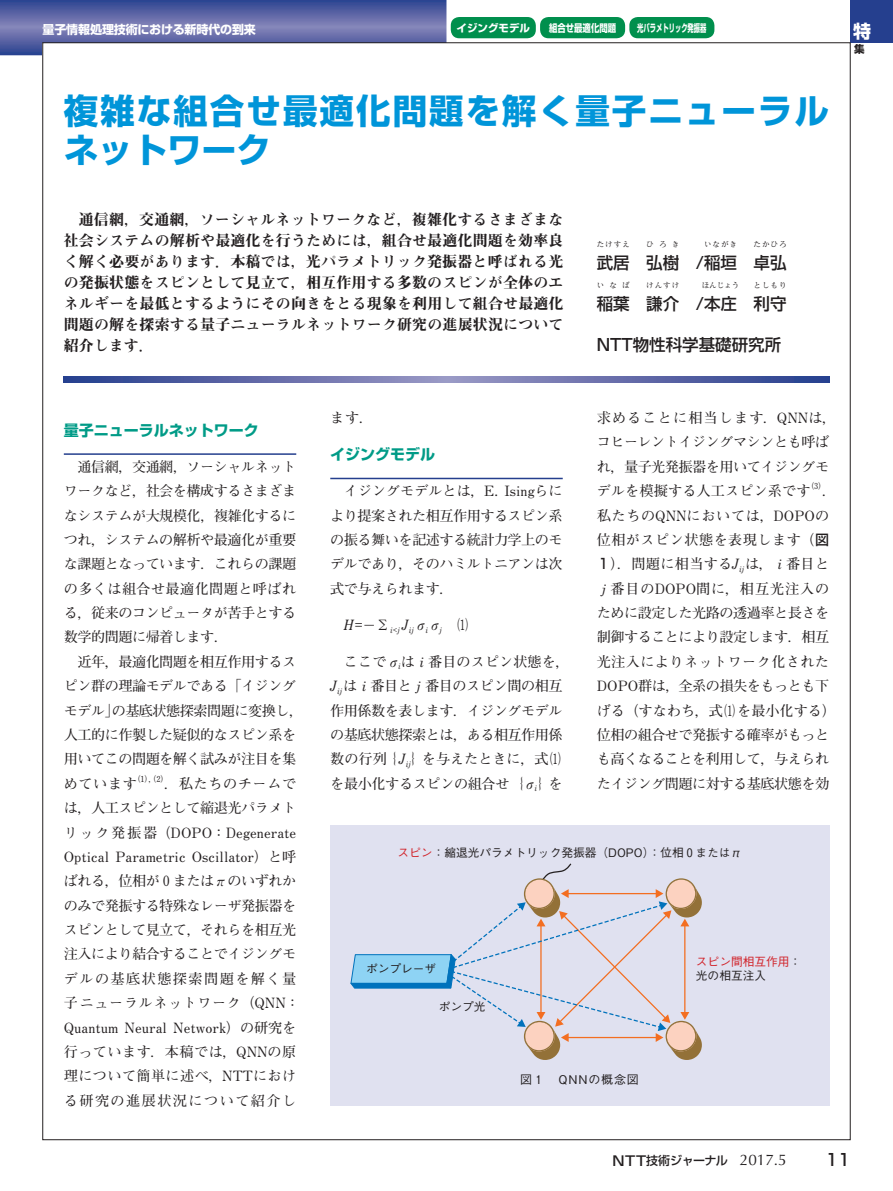
<style>
.page{position:relative;width:893px;height:1191px;background:#fff}
.page>*{position:absolute;margin:0;border:0;box-sizing:border-box;transform-origin:0 0}
.t1{font:700 34.5px/39px "Shin Go Pr 6";letter-spacing:.06em;color:#0095d9}
.t2{font:700 18px "Shin Go Pr 6";color:#fff}
.t3{font:500 16.5px "Shin Go Pr 6";color:#231f20}
.t4{font:500 16.5px "Shin Go Pro";color:#231f20}
.t5{font:15px/21px "Midashi Min Pr 6 MA31";letter-spacing:.01em;color:#231f20;text-align:justify}
.t6{font:700 15px "Shin Go Pr 6";color:#009b87}
.t7{font:700 14.1px/24.3px "Futo Min A101 Pr 6";letter-spacing:-.035em;color:#231f20}
.t8{font:700 14.1px/24.3px "Futo Min A101 Pr 6";color:#231f20}
.t9{font:700 14.1px "Futo Min A101 Pr 6";letter-spacing:.025em;color:#231f20}
.t10{font:700 14.1px "Futo Min A101 Pr 6";letter-spacing:.065em;color:#231f20}
.t11{font:700 14.1px "Futo Min A101 Pr 6";letter-spacing:.035em;color:#231f20}
.t12{font:700 14.1px "Futo Min A101 Pr 6";letter-spacing:.03em;color:#231f20}
.t13{font:700 12px "Shin Go Pr 6";letter-spacing:-.01em;color:#fff}
.t14{font:500 12px "Shin Go Pr 6";letter-spacing:-.05em;color:#231f20}
.t15{font:500 12px "Gothic BBB Pr 6";letter-spacing:.07em;color:#231f20}
.t16{font:500 11.7px "Gothic BBB Pr 6";color:#231f20}
.t17{font:500 11.7px/14.7px "Gothic BBB Pr 6";color:#d1232a}
.t18{font:700 10.5px "Shin Go Pr 6";color:#fff;scale:.6 1}
.t19{font:700 10.5px "Shin Go Pr 6";color:#fff;scale:.8 1}
.t20{font:700 10.5px "Shin Go Pr 6";color:#fff}
.t21{font:700 10.5px "Shin Go Pr 6";color:#231f20}
.t22{font:700 8.25px "Futo Min A101 Pr 6";color:#231f20}
.t23{font:700 7.5px "Futo Min A101 Pr 6";letter-spacing:.135em;color:#231f20}
.s1{font-size:13.05px}
.s2{font-family:"Shin Go Pr 6";font-weight:500}
.s3{color:#d1232a}
.s4{color:#231f20}
.s5{font-size:13.5px}
.s6{font-family:"Optima";font-weight:400;font-size:15.3px}
</style>
<div class="page">
<svg style="left:0;top:0;width:446px;height:55px;background:#5e67a5"></svg>
<div style="left:850px;top:0;width:43px;height:43px;background:#253f8e"></div>
<div style="left:43px;top:43px;width:807px;height:1096px;background:#fff"></div>
<hr style="left:64px;top:453px;width:232px;height:2px;background:#253f8e">
<hr style="left:330px;top:478px;width:233px;height:1px;background:#253f8e">
<div style="left:451px;top:17px;width:85px;height:21px;background:#008f4d;border-radius:9px"></div>
<div style="left:540px;top:17px;width:85px;height:21px;background:#008f4d;border-radius:9px"></div>
<div style="left:629px;top:17px;width:85px;height:21px;background:#008f4d;border-radius:9px"></div>
<div style="left:330px;top:825px;width:499px;height:281px;background:#e0e1f0"></div>
<svg style="left:350px;top:863px;width:352px;height:197px"></svg>
<svg style="left:64px;top:376px;width:765px;height:7px;background:#606aa8"></svg>
<p class="t13" style="left:42px;top:20px;width:215px">量子情報処理技術における新時代の到来</p>
<p class="t20" style="left:457px;top:19px;width:75px">イジングモデル</p>
<p class="t19" style="left:549px;top:19px;width:85px">組合せ最適化問題</p>
<p class="t18" style="left:637px;top:19px;width:117px">光パラメトリック発振器</p>
<h1 class="t1" style="left:64px;top:91px;width:767px">複雑な組合せ最適化問題を解く量子ニューラルネットワーク</h1>
<p class="t5" style="left:64px;top:209px;width:501px;text-indent:15px">通信網，交通網，ソーシャルネットワークなど，複雑化するさまざまな社会システムの解析や最適化を行うためには，組合せ最適化問題を効率良く解く必要があります．本稿では，光パラメトリック発振器と呼ばれる光の発振状態をスピンとして見立て，相互作用する多数のスピンが全体のエネルギーを最低とするようにその向きをとる現象を利用して組合せ最適化問題の解を探索する量子ニューラルネットワーク研究の進展状況について紹介します．</p>
<p class="t23" style="left:597px;top:238px;width:34px">たけすえ</p>
<p class="t23" style="left:646px;top:238px;width:34px">ひろき</p>
<p class="t23" style="left:704px;top:238px;width:34px">いながき</p>
<p class="t23" style="left:753px;top:238px;width:34px">たかひろ</p>
<p class="t3" style="left:597px;top:249px;width:191px">武居 弘樹 /稲垣 卓弘</p>
<p class="t23" style="left:597px;top:280px;width:34px">いなば</p>
<p class="t23" style="left:646px;top:280px;width:34px">けんすけ</p>
<p class="t23" style="left:702px;top:280px;width:39px">ほんじょう</p>
<p class="t23" style="left:753px;top:280px;width:34px">としもり</p>
<p class="t3" style="left:597px;top:290px;width:191px">稲葉 謙介 /本庄 利守</p>
<p class="t4" style="left:597px;top:331px;width:186px">NTT物性科学基礎研究所</p>
<p class="t6" style="left:64px;top:418px;width:196px">量子ニューラルネットワーク</p>
<p class="t7" style="left:64px;top:454px;width:234px;text-align:justify;text-indent:14px">通信網，交通網，ソーシャルネットワークなど，社会を構成するさまざまなシステムが大規模化，複雑化するにつれ，システムの解析や最適化が重要な課題となっています．これらの課題の多くは組合せ最適化問題と呼ばれる，従来のコンピュータが苦手とする数学的問題に帰着します．</p>
<p class="t7" style="left:64px;top:649px;width:241px;text-indent:14px">近年，最適化問題を相互作用するスピン群の理論モデルである「イジングモデル」の基底状態探索問題に変換し，人工的に作製した疑似的なスピン系を用いてこの問題を解く試みが注目を集めています</p>
<p class="t22" style="left:132px;top:772px;width:38px">（1），（2）</p>
<p class="t8" style="left:64px;top:770px;width:237px;text-indent:100px">．私たちのチームでは，人工スピンとして縮退光パラメトリック発振器（DOPO：Degenerate<br>Optical Parametric Oscillator）と呼ばれる，位相が０またはπのいずれかのみで発振する特殊なレーザ発振器をスピンとして見立て，それらを相互光注入により結合することでイジングモデルの基底状態探索問題を解く量子ニューラルネットワーク（QNN：<br>Quantum Neural Network）の研究を行っています．本稿では，QNNの原理について簡単に述べ，NTTにおける研究の進展状況について紹介し</p>
<p class="t7" style="left:330px;top:405px;width:44px">ます．</p>
<p class="t6" style="left:330px;top:442px;width:106px">イジングモデル</p>
<p class="t7" style="left:330px;top:478px;width:234px;text-align:justify;text-indent:14px">イジングモデルとは，E. Isingらにより提案された相互作用するスピン系の振る舞いを記述する統計力学上のモデルであり，そのハミルトニアンは次式で与えられます．</p>
<p class="t7" style="left:344px;top:612px;width:133px">H=<span class="s1">−</span>Σ<sub>i&lt;j</sub> J<sub>ij</sub>σ<sub>i</sub>σ<sub>j</sub> （1）</p>
<p class="t7" style="left:330px;top:649px;width:241px;text-indent:14px">ここでσ<sub>i</sub>は i 番目のスピン状態を，<br>J<sub>ij</sub>は i 番目と j 番目のスピン間の相互作用係数を表します．イジングモデルの基底状態探索とは，ある相互作用係数の行列｛ J<sub>ij</sub>｝を与えたときに，式（1）を最小化するスピンの組合せ｛σ<sub>i</sub> ｝を</p>
<p class="t7" style="left:597px;top:405px;width:241px">求めることに相当します．QNNは，コヒーレントイジングマシンとも呼ばれ，量子光発振器を用いてイジングモデルを模擬する人工スピン系です</p>
<p class="t22" style="left:806px;top:479px;width:22px">（3）</p>
<p class="t7" style="left:822px;top:478px;width:16px">．</p>
<p class="t8" style="left:597px;top:502px;width:234px">私たちのQNNにおいては，DOPOの</p>
<p class="t11" style="left:597px;top:528px;width:234px">位相がスピン状態を表現します（<span class="s2">図</span></p>
<p class="t9" style="left:600px;top:553px;width:231px"><span class="s2">１</span>）．問題に相当するJ<sub>ij</sub>は， i 番目と</p>
<p class="t10" style="left:602px;top:577px;width:229px">j 番目のDOPO間に，相互光注入の</p>
<p class="t7" style="left:597px;top:600px;width:234px">ために設定した光路の透過率と長さを</p>
<p class="t7" style="left:597px;top:624px;width:234px">制御することにより設定します．相互</p>
<p class="t12" style="left:597px;top:650px;width:234px">光注入によりネットワーク化された</p>
<p class="t7" style="left:597px;top:673px;width:234px">DOPO群は，全系の損失をもっとも下</p>
<p class="t8" style="left:597px;top:697px;width:241px">げる（すなわち，式（1）を最小化する）</p>
<p class="t7" style="left:597px;top:722px;width:234px">位相の組合せで発振する確率がもっと</p>
<p class="t7" style="left:597px;top:746px;width:234px">も高くなることを利用して，与えられ</p>
<p class="t7" style="left:597px;top:770px;width:234px">たイジング問題に対する基底状態を効</p>
<p class="t16" style="left:398px;top:843px;width:346px"><span class="s3">スピン</span>：縮退光パラメトリック発振器（DOPO）：位相 0 またはπ</p>
<p class="t16" style="left:366px;top:959px;width:72px">ポンプレーザ</p>
<p class="t16" style="left:439px;top:997px;width:48px">ポンプ光</p>
<p class="t15" style="left:520px;top:1069px;width:120px">図 1 　QNNの概念図</p>
<p class="t17" style="left:696px;top:953px;width:107px">スピン間相互作用<span class="s4">：光の相互注入</span></p>
<p class="t2" style="left:853px;top:17px;width:19px">特</p>
<p class="t21" style="left:854px;top:41px;width:12px">集</p>
<p class="t14" style="left:612px;top:1150px;width:176px"><span class="s5">NTT</span>技術ジャーナル　<span class="s6">2017.5</span></p>
<p class="t3" style="left:825px;top:1145px;width:27px">11</p>
</div>
